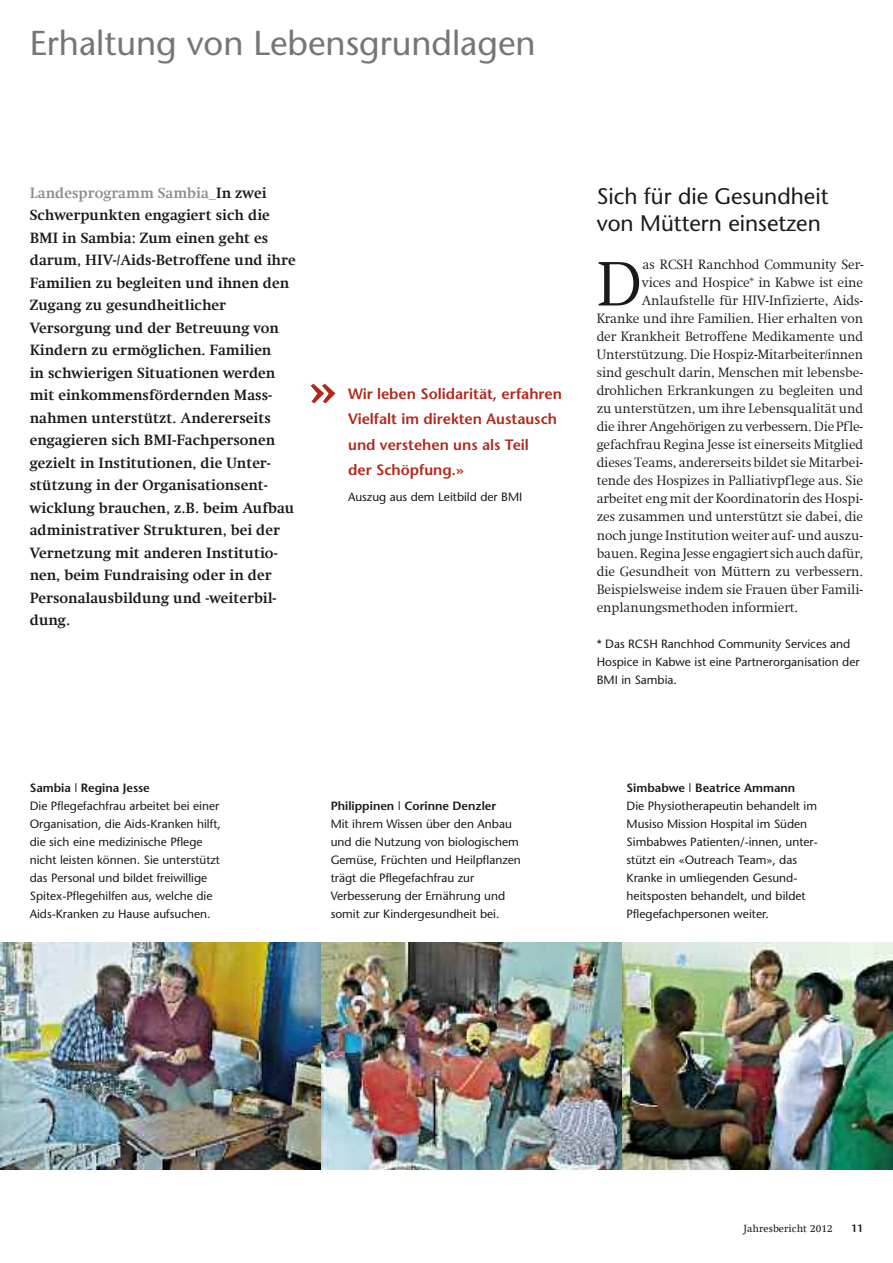
<style>
.page{position:relative;width:893px;height:1263px;background:#fff}
.page>*{position:absolute;margin:0;border:0;box-sizing:border-box;transform-origin:0 0}
.t1{font:300 63.75px "Swift Com";color:#1a1a1a}
.t2{font:600 53.85px "Stone Sans";color:#b3281c}
.t3{font:34.5px "Stone Sans";color:#767676}
.t4{font:22.5px/27px "Stone Sans";color:#1a1a1a}
.t5{font:700 15px/22.5px "Swift Com";color:#1a1a1a}
.t6{font:600 15px/25.5px "Stone Sans";color:#b3281c}
.t7{font:300 13.65px "Swift Com";letter-spacing:-.005em;color:#1a1a1a}
.t8{font:12px/18px "Stone Sans";color:#1a1a1a}
.t9{font:600 12px "Stone Sans";color:#1a1a1a}
.t10{font:10.5px "Swift Com";color:#1a1a1a}
.t11{font:600 10.5px "Stone Sans";color:#1a1a1a}
.s1{color:#8d8d8d}
</style>
<div class="page">
<img style="left:0;top:942px;width:893px;height:228px">
<img style="left:322px;top:942px;width:300px;height:228px">
<h3 class="t3" style="left:30px;top:30px;width:507px">Erhaltung von Lebensgrundlagen</h3>
<p class="t5" style="left:30px;top:182px;width:268px"><span class="s1">Landesprogramm Sambia_</span>In zwei Schwerpunkten engagiert sich die BMI in Sambia: Zum einen geht es darum, HIV-/Aids-Betroffene und ihre Familien zu begleiten und ihnen den Zugang zu gesundheitlicher Versorgung und der Betreuung von Kindern zu ermöglichen. Familien<br>in schwierigen Situationen werden mit einkommensfördernden Mass&shy;nahmen unterstützt. Andererseits engagieren sich BMI-Fachpersonen gezielt in Institutionen, die Unter&shy;stützung in der Organisationsent&shy;wicklung brauchen, z.B. beim Aufbau administrativer Strukturen, bei der Vernetzung mit anderen Institutio&shy;nen, beim Fundraising oder in der Personalausbildung und -weiterbil&shy;dung.</p>
<h2 class="t2" style="left:309px;top:367px;width:28px">»</h2>
<p class="t6" style="left:348px;top:382px;width:215px">Wir leben Solidarität, erfahren<br>Vielfalt im direkten Austausch und verstehen uns als Teil<br>der Schöpfung.»</p>
<p class="t8" style="left:348px;top:489px;width:176px">Auszug aus dem Leitbild der BMI</p>
<h3 class="t4" style="left:597px;top:185px;width:233px">Sich für die Gesundheit von Müttern einsetzen</h3>
<h1 class="t1" style="left:597px;top:247px;width:46px">D</h1>
<p class="t7" style="left:643px;top:257px;width:223px">as RCSH Ranchhod Community Ser-</p>
<p class="t7" style="left:642px;top:275px;width:223px">vices and Hospice* in Kabwe ist eine</p>
<p class="t7" style="left:642px;top:293px;width:223px">Anlaufstelle für HIV-Infizierte, Aids-</p>
<p class="t7" style="left:597px;top:311px;width:268px">Kranke und ihre Familien. Hier erhalten von</p>
<p class="t7" style="left:597px;top:329px;width:268px">der Krankheit Betroffene Medikamente und</p>
<p class="t7" style="left:597px;top:347px;width:268px">Unterstützung. Die Hospiz-Mitarbeiter/innen</p>
<p class="t7" style="left:597px;top:365px;width:268px">sind geschult darin, Menschen mit lebensbe-</p>
<p class="t7" style="left:597px;top:383px;width:268px">drohlichen Erkrankungen zu begleiten und</p>
<p class="t7" style="left:597px;top:401px;width:268px">zu unterstützen, um ihre Lebensqualität und</p>
<p class="t7" style="left:597px;top:419px;width:268px">die ihrer Angehörigen zu verbessern. DiePfle-</p>
<p class="t7" style="left:597px;top:437px;width:268px">gefachfrau Regina Jesse ist einerseits Mitglied</p>
<p class="t7" style="left:597px;top:455px;width:268px">dieses Teams, andererseits bildet sie Mitarbei-</p>
<p class="t7" style="left:597px;top:473px;width:268px">tende des Hospizes in Palliativpflege aus. Sie</p>
<p class="t7" style="left:597px;top:491px;width:268px">arbeitet eng mit der Koordinatorin des Hospi-</p>
<p class="t7" style="left:597px;top:509px;width:268px">zes zusammen und unterstützt sie dabei, die</p>
<p class="t7" style="left:597px;top:527px;width:268px">noch junge Institution weiter auf- und auszu-</p>
<p class="t7" style="left:597px;top:545px;width:268px">bauen.Regina Jesse engagiertsichauchdafür,</p>
<p class="t7" style="left:597px;top:563px;width:268px">die Gesundheit von Müttern zu verbessern.</p>
<p class="t7" style="left:597px;top:581px;width:268px">Beispielsweise indem sie Frauen über Famili-</p>
<p class="t7" style="left:597px;top:599px;width:203px">enplanungsmethoden informiert.</p>
<p class="t8" style="left:597px;top:636px;width:264px">* Das RCSH Ranchhod Community Services and<br>Hospice in Kabwe ist eine Partnerorganisation der<br>BMI in Sambia.</p>
<p class="t9" style="left:30px;top:783px;width:122px">Sambia | Regina Jesse</p>
<p class="t8" style="left:30px;top:798px;width:193px">Die Pflegefachfrau arbeitet bei einer Organisation, die Aids-Kranken hilft, die sich eine medizinische Pflege nicht leisten können. Sie unterstützt das Personal und bildet freiwillige Spitex-Pflegehilfen aus, welche die Aids-Kranken zu Hause aufsuchen.</p>
<p class="t9" style="left:331px;top:801px;width:167px">Philippinen | Corinne Denzler</p>
<p class="t8" style="left:331px;top:816px;width:192px">Mit ihrem Wissen über den Anbau und die Nutzung von biologischem<br>Gemüse, Früchten und Heilpflanzen trägt die Pflegefachfrau zur<br>Verbesserung der Ernährung und somit zur Kindergesundheit bei.</p>
<p class="t9" style="left:627px;top:783px;width:170px">Simbabwe | Beatrice Ammann</p>
<p class="t8" style="left:627px;top:798px;width:193px">Die Physiotherapeutin behandelt im Musiso Mission Hospital im Süden Simbabwes Patienten/-innen, unter&shy;stützt ein «Outreach Team», das Kranke in umliegenden Gesund&shy;heitsposten behandelt, und bildet Pflegefachpersonen weiter.</p>
<p class="t10" style="left:744px;top:1222px;width:91px">Jahresbericht 2012</p>
<p class="t11" style="left:851px;top:1225px;width:14px">11</p>
</div>
